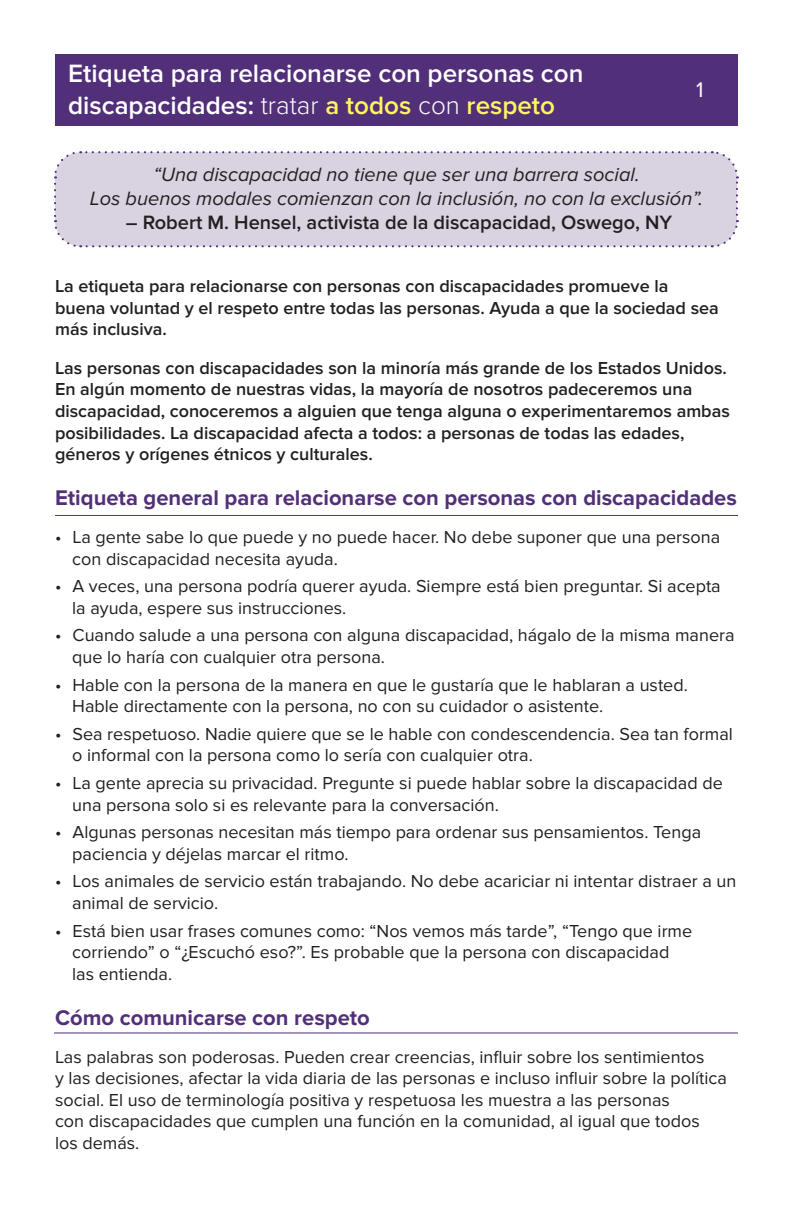
<style>
.page{position:relative;width:792px;height:1224px;background:#fff}
.page>*{position:absolute;margin:0;border:0;box-sizing:border-box;transform-origin:0 0}
.t1{font:600 26px/31.2px "Proxima Nova";color:#fff}
.t2{font:700 22px "Proxima Nova";color:#523079}
.t3{font:22px "Proxima Nova";color:#fff}
.t4{font:italic 20px/24px "Proxima Nova";color:#231f20;text-align:center}
.t5{font:600 20px "Proxima Nova";color:#231f20}
.t6{font:18px/21.6px "Proxima Nova";color:#231f20}
.t7{font:600 18px/21.6px "Proxima Nova";color:#231f20}
.s1{font-weight:300}
.s2{color:#fff461}
</style>
<div class="page">
<div style="left:54px;top:151px;width:685px;height:97px;background:#d9d2e1"></div>
<div style="left:55px;top:54px;width:683px;height:71px;background:#523079"></div>
<hr style="left:55px;top:515px;width:683px;height:1px;background:#523079">
<hr style="left:54px;top:1032px;width:684px;height:1px;background:#523079">
<h1 class="t1" style="left:68px;top:59px;width:517px">Etiqueta para relacionarse con personas con discapacidades: <span class="s1">tratar</span> <span class="s2">a todos</span> <span class="s1">con</span> <span class="s2">respeto</span></h1>
<p class="t3" style="left:696px;top:77px;width:9px">1</p>
<p class="t4" style="left:90px;top:163px;width:615px">“Una discapacidad no tiene que ser una barrera social.<br>Los buenos modales comienzan con la inclusión, no con la exclusión”.</p>
<p class="t5" style="left:126px;top:211px;width:548px">– Robert M. Hensel, activista de la discapacidad, Oswego, NY</p>
<p class="t7" style="left:55px;top:276px;width:665px">La etiqueta para relacionarse con personas con discapacidades promueve la buena voluntad y el respeto entre todas las personas. Ayuda a que la sociedad sea más inclusiva.</p>
<p class="t7" style="left:55px;top:357px;width:676px">Las personas con discapacidades son la minoría más grande de los Estados Unidos.<br>En algún momento de nuestras vidas, la mayoría de nosotros padeceremos una discapacidad, conoceremos a alguien que tenga alguna o experimentaremos ambas posibilidades. La discapacidad afecta a todos: a personas de todas las edades, géneros y orígenes étnicos y culturales.</p>
<p class="t2" style="left:55px;top:485px;width:683px">Etiqueta general para relacionarse con personas con discapacidades</p>
<p class="t6" style="left:72px;top:527px;width:649px;text-indent:-17px">• La gente sabe lo que puede y no puede hacer. No debe suponer que una persona con discapacidad necesita ayuda.</p>
<p class="t6" style="left:72px;top:576px;width:650px;text-indent:-17px">• A veces, una persona podría querer ayuda. Siempre está bien preguntar. Si acepta la ayuda, espere sus instrucciones.</p>
<p class="t6" style="left:72px;top:625px;width:664px;text-indent:-17px">• Cuando salude a una persona con alguna discapacidad, hágalo de la misma manera que lo haría con cualquier otra persona.</p>
<p class="t6" style="left:72px;top:674px;width:617px;text-indent:-17px">• Hable con la persona de la manera en que le gustaría que le hablaran a usted.<br>Hable directamente con la persona, no con su cuidador o asistente.</p>
<p class="t6" style="left:72px;top:723px;width:662px;text-indent:-17px">• Sea respetuoso. Nadie quiere que se le hable con condescendencia. Sea tan formal o informal con la persona como lo sería con cualquier otra.</p>
<p class="t6" style="left:72px;top:773px;width:652px;text-indent:-17px">• La gente aprecia su privacidad. Pregunte si puede hablar sobre la discapacidad de una persona solo si es relevante para la conversación.</p>
<p class="t6" style="left:72px;top:822px;width:630px;text-indent:-17px">• Algunas personas necesitan más tiempo para ordenar sus pensamientos. Tenga paciencia y déjelas marcar el ritmo.</p>
<p class="t6" style="left:72px;top:871px;width:666px;text-indent:-17px">• Los animales de servicio están trabajando. No debe acariciar ni intentar distraer a un animal de servicio.</p>
<p class="t6" style="left:72px;top:920px;width:622px;text-indent:-17px">• Está bien usar frases comunes como: “Nos vemos más tarde”, “Tengo que irme corriendo” o “¿Escuchó eso?”. Es probable que la persona con discapacidad las entienda.</p>
<p class="t2" style="left:55px;top:1005px;width:316px">Cómo comunicarse con respeto</p>
<p class="t6" style="left:55px;top:1046px;width:673px">Las palabras son poderosas. Pueden crear creencias, influir sobre los sentimientos<br>y las decisiones, afectar la vida diaria de las personas e incluso influir sobre la política social. El uso de terminología positiva y respetuosa les muestra a las personas<br>con discapacidades que cumplen una función en la comunidad, al igual que todos los demás.</p>
</div>
